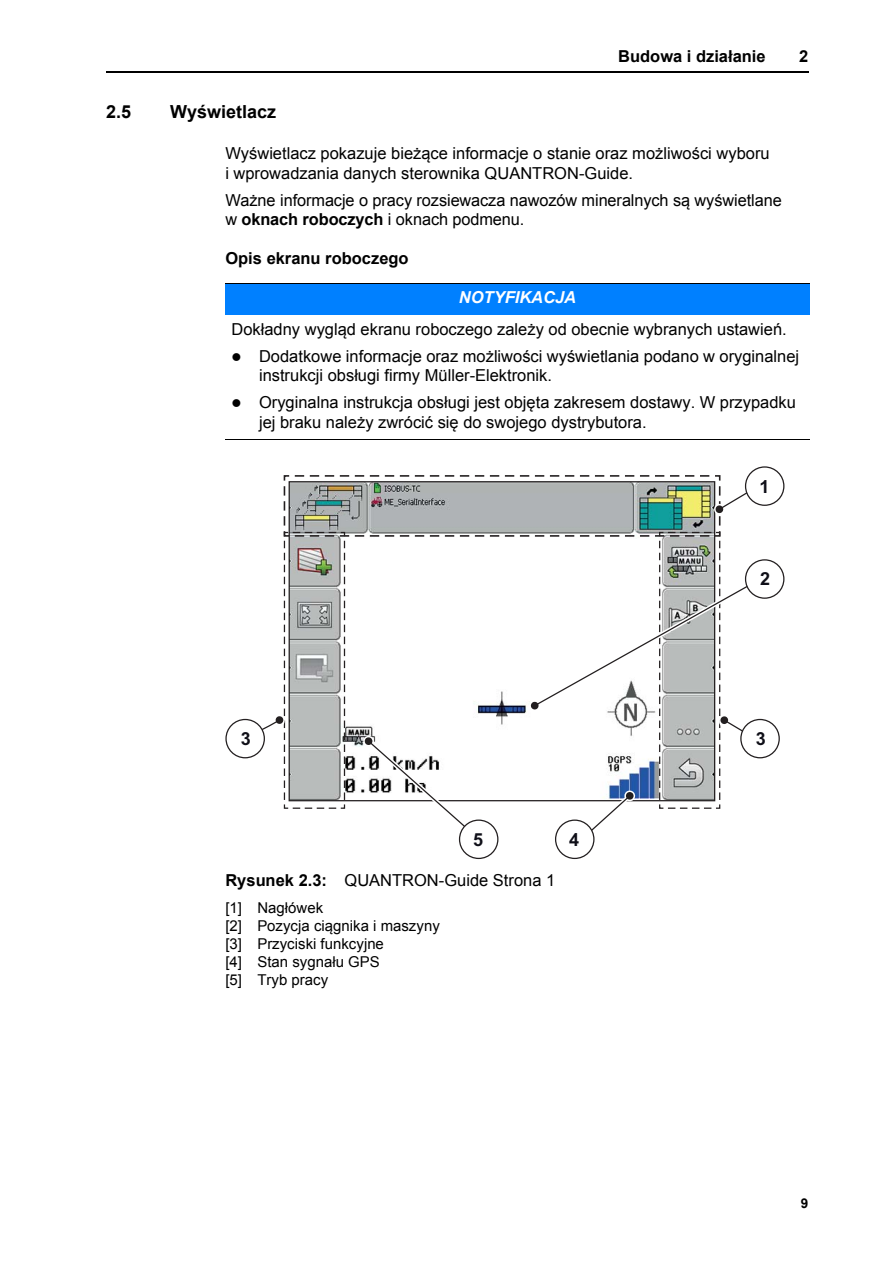
<style>
.page{position:relative;width:893px;height:1263px;background:#fff}
.page>*{position:absolute;margin:0;border:0;box-sizing:border-box;transform-origin:0 0}
.t1{font:700 18px "Arial";color:#000}
.t2{font:700 18px "Arial";color:#0f0f18}
.t3{font:16.5px/19.5px "Arial";color:#000}
.t4{font:700 16.5px "Arial";color:#000}
.t5{font:italic 700 16.5px "Arial";color:#fff}
.t6{font:15px/18px "Arial";color:#000}
.t7{font:700 13.5px "Arial";color:#000}
.s1{font-weight:700}
</style>
<div class="page">
<hr style="left:106px;top:72px;width:702px;height:1px;background:#000">
<div style="left:225px;top:283px;width:584px;height:32px;background:#0080ff"></div>
<hr style="left:225px;top:283px;width:584px;height:1px;background:#000">
<hr style="left:225px;top:439px;width:584px;height:1px;background:#000">
<svg style="left:225px;top:466px;width:559px;height:393px"></svg>
<p class="t4" style="left:618px;top:47px;width:149px">Budowa i działanie</p>
<p class="t1" style="left:106px;top:102px;width:27px">2.5</p>
<p class="t1" style="left:170px;top:102px;width:107px">Wyświetlacz</p>
<p class="t3" style="left:225px;top:144px;width:545px">Wyświetlacz pokazuje bieżące informacje o stanie oraz możliwości wyboru i wprowadzania danych sterownika QUANTRON-Guide.</p>
<p class="t3" style="left:225px;top:190px;width:558px">Ważne informacje o pracy rozsiewacza nawozów mineralnych są wyświetlane w <span class="s1">oknach roboczych</span> i oknach podmenu.</p>
<p class="t4" style="left:225px;top:249px;width:185px">Opis ekranu roboczego</p>
<p class="t4" style="left:799px;top:47px;width:11px">2</p>
<p class="t5" style="left:459px;top:288px;width:119px">NOTYFIKACJA</p>
<p class="t3" style="left:231px;top:319px;width:557px">Dokładny wygląd ekranu roboczego zależy od obecnie wybranych ustawień.</p>
<p class="t3" style="left:259px;top:346px;width:541px;text-indent:-28px">● Dodatkowe informacje oraz możliwości wyświetlania podano w oryginalnej instrukcji obsługi firmy Müller-Elektronik.</p>
<p class="t3" style="left:259px;top:393px;width:538px;text-indent:-28px">● Oryginalna instrukcja obsługi jest objęta zakresem dostawy. W przypadku jej braku należy zwrócić się do swojego dystrybutora.</p>
<p class="t2" style="left:759px;top:476px;width:12px">1</p>
<p class="t2" style="left:241px;top:729px;width:12px">3</p>
<p class="t2" style="left:473px;top:829px;width:12px">5</p>
<p class="t2" style="left:569px;top:829px;width:12px">4</p>
<p class="t3" style="left:225px;top:870px;width:331px"><span class="s1">Rysunek 2.3:</span> QUANTRON-Guide Strona 1</p>
<p class="t6" style="left:225px;top:899px;width:216px">[1] Nagłówek<br>[2] Pozycja ciągnika i maszyny [3] Przyciski funkcyjne<br>[4] Stan sygnału GPS<br>[5] Tryb pracy</p>
<p class="t2" style="left:760px;top:568px;width:12px">2</p>
<p class="t2" style="left:755px;top:729px;width:12px">3</p>
<p class="t7" style="left:800px;top:1196px;width:9px">9</p>
</div>
